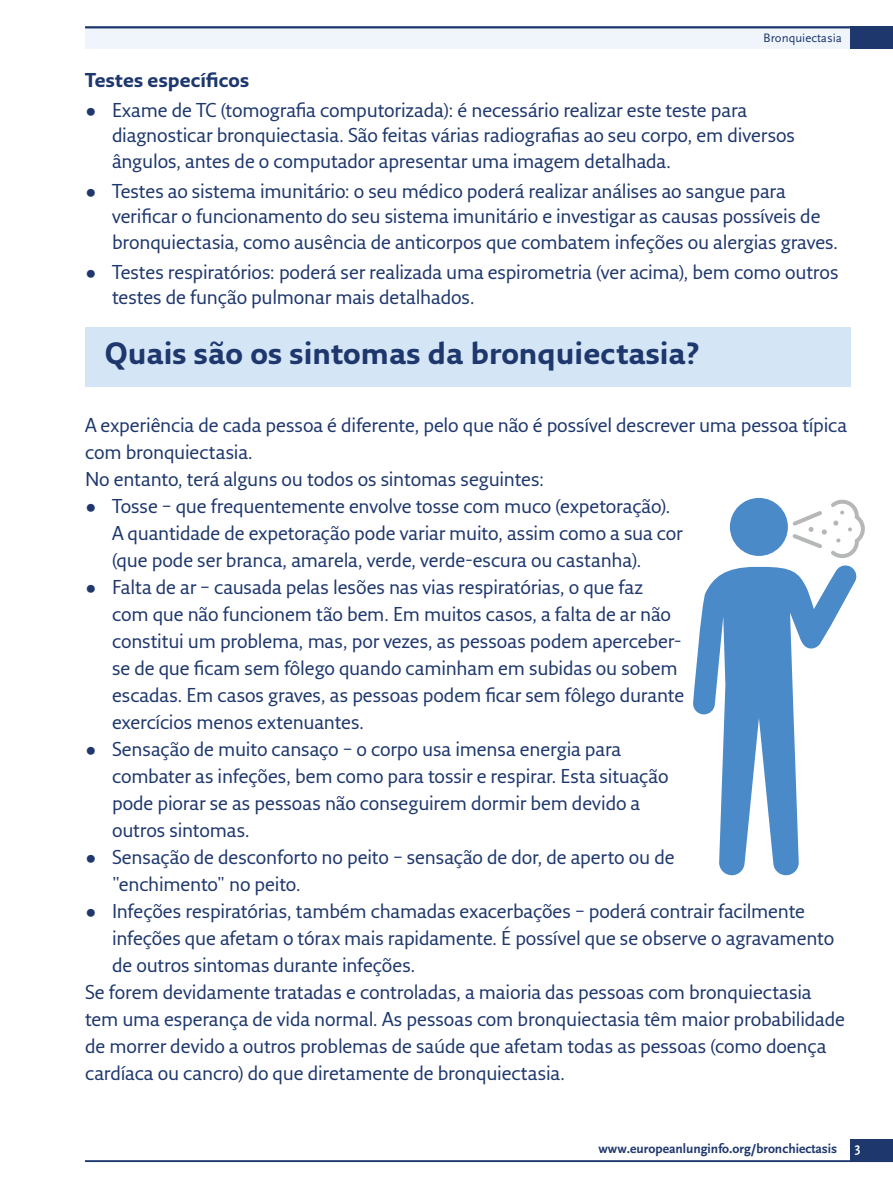
<style>
.page{position:relative;width:893px;height:1191px;background:#fff}
.page>*{position:absolute;margin:0;border:0;box-sizing:border-box;transform-origin:0 0}
.t1{font:700 30px "Fresco Sans Pro";color:#1e376d}
.H___B-head{font:19.5px/27px "Fresco Sans Pro";letter-spacing:-.01em;color:#1e376d}
.H___B-head-2{font:700 19.5px "Fresco Sans Pro";letter-spacing:-.005em;color:#1e376d}
.t2{font:700 13.5px "Scala Sans";color:#1e376d}
.t3{font:700 13.5px "Scala Sans";color:#fff}
.t4{font:12.75px "Scala Sans";color:#1e376d}
</style>
<div class="page">
<div style="left:85px;top:26px;width:808px;height:23px;background:#eff5fb"></div>
<div style="left:850px;top:26px;width:43px;height:23px;background:#1e376d"></div>
<div style="left:850px;top:1138px;width:43px;height:23px;background:#1e376d"></div>
<hr style="left:85px;top:26px;width:808px;height:2px;background:#1e376d">
<hr style="left:85px;top:1160px;width:808px;height:2px;background:#1e376d">
<div style="left:85px;top:327px;width:765px;height:59px;background:#d4e5f5"></div>
<div style="left:730px;top:498px;width:58px;height:58px;background:#4b8ac8;border-radius:50%"></div>
<svg style="left:693px;top:565px;width:164px;height:310px"></svg>
<svg style="left:792px;top:500px;width:73px;height:58px"></svg>
<p class="t4" style="left:763px;top:31px;width:80px">Bronquiectasia</p>
<p class="H___B-head-2" style="left:85px;top:68px;width:166px">Testes específicos</p>
<p class="H___B-head" style="left:112px;top:97px;width:685px;line-height:25.5px;text-indent:-27px">• Exame de TC (tomografia computorizada): é necessário realizar este teste para diagnosticar bronquiectasia. São feitas várias radiografias ao seu corpo, em diversos ângulos, antes de o computador apresentar uma imagem detalhada.</p>
<p class="H___B-head" style="left:112px;top:177px;width:728px;line-height:25.5px;text-indent:-27px">• Testes ao sistema imunitário: o seu médico poderá realizar análises ao sangue para verificar o funcionamento do seu sistema imunitário e investigar as causas possíveis de bronquiectasia, como ausência de anticorpos que combatem infeções ou alergias graves.</p>
<p class="H___B-head" style="left:112px;top:258px;width:728px;line-height:25.5px;text-indent:-27px">• Testes respiratórios: poderá ser realizada uma espirometria (ver acima), bem como outros testes de função pulmonar mais detalhados.</p>
<p class="t1" style="left:105px;top:335px;width:596px">Quais são os sintomas da bronquiectasia?</p>
<p class="H___B-head" style="left:85px;top:411px;width:764px">A experiência de cada pessoa é diferente, pelo que não é possível descrever uma pessoa típica com bronquiectasia.</p>
<p class="H___B-head" style="left:85px;top:465px;width:460px">No entanto, terá alguns ou todos os sintomas seguintes:</p>
<p class="H___B-head" style="left:112px;top:492px;width:572px;text-indent:-27px">• Tosse – que frequentemente envolve tosse com muco (expetoração).<br>A quantidade de expetoração pode variar muito, assim como a sua cor (que pode ser branca, amarela, verde, verde-escura ou castanha).</p>
<p class="H___B-head" style="left:112px;top:573px;width:574px;text-indent:-27px">• Falta de ar – causada pelas lesões nas vias respiratórias, o que faz com que não funcionem tão bem. Em muitos casos, a falta de ar não constitui um problema, mas, por vezes, as pessoas podem aperceber&shy;se de que ficam sem fôlego quando caminham em subidas ou sobem escadas. Em casos graves, as pessoas podem ficar sem fôlego durante exercícios menos extenuantes.</p>
<p class="H___B-head" style="left:112px;top:735px;width:558px;text-indent:-27px">• Sensação de muito cansaço – o corpo usa imensa energia para combater as infeções, bem como para tossir e respirar. Esta situação pode piorar se as pessoas não conseguirem dormir bem devido a outros sintomas.</p>
<p class="H___B-head" style="left:112px;top:843px;width:564px;text-indent:-27px">• Sensação de desconforto no peito – sensação de dor, de aperto ou de "enchimento" no peito.</p>
<p class="H___B-head" style="left:112px;top:897px;width:724px;text-indent:-27px">• Infeções respiratórias, também chamadas exacerbações – poderá contrair facilmente infeções que afetam o tórax mais rapidamente. É possível que se observe o agravamento de outros sintomas durante infeções.</p>
<p class="H___B-head" style="left:85px;top:978px;width:762px">Se forem devidamente tratadas e controladas, a maioria das pessoas com bronquiectasia tem uma esperança de vida normal. As pessoas com bronquiectasia têm maior probabilidade de morrer devido a outros problemas de saúde que afetam todas as pessoas (como doença cardíaca ou cancro) do que diretamente de bronquiectasia.</p>
<p class="t2" style="left:598px;top:1141px;width:240px">www.europeanlunginfo.org/bronchiectasis</p>
<p class="t3" style="left:855px;top:1140px;width:7px">3</p>
</div>
